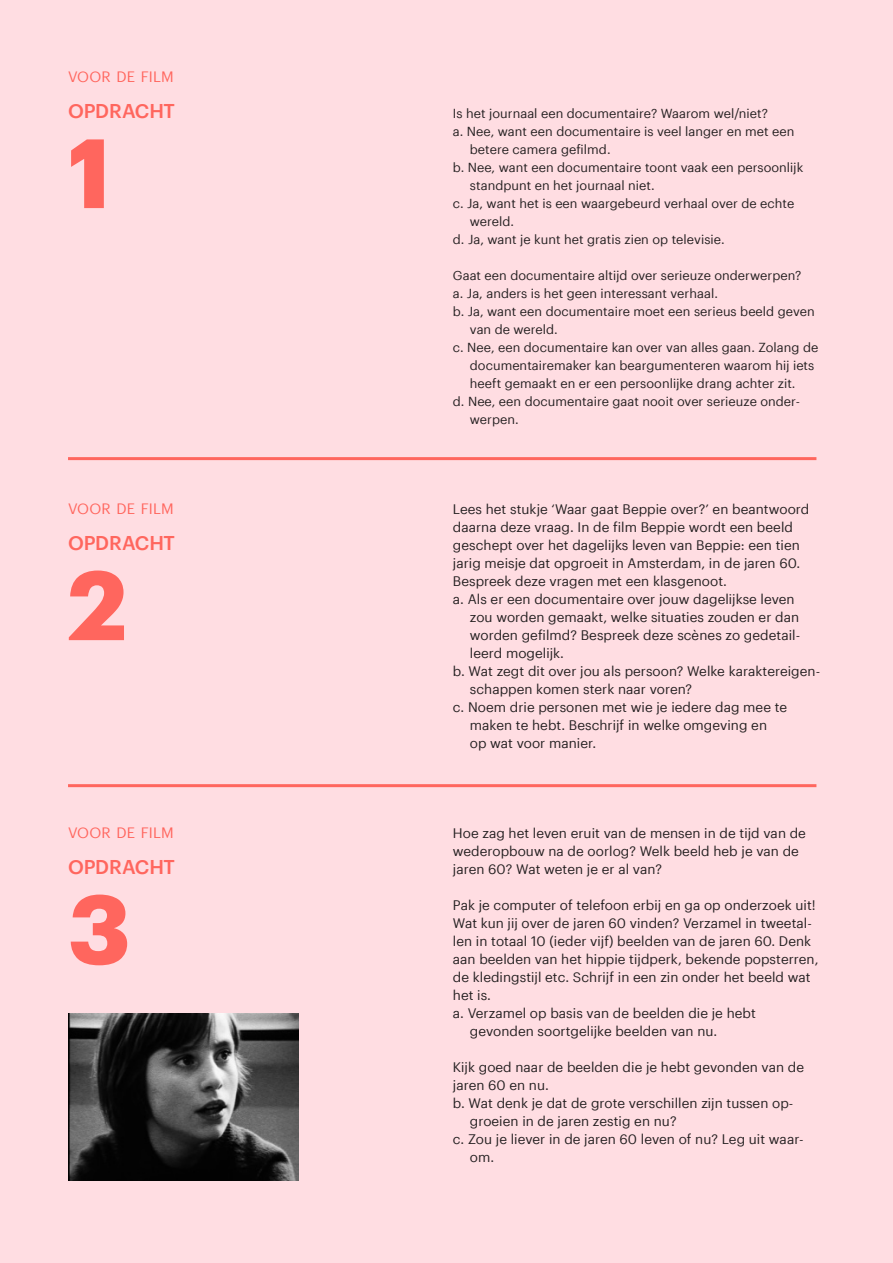
<style>
.page{position:relative;width:893px;height:1263px;background:#ffdde2}
.page>*{position:absolute;margin:0;border:0;box-sizing:border-box;transform-origin:0 0}
.t1{font:700 96px "Graphik App";color:#ff665e}
.t2{font:500 19.5px "Graphik App";letter-spacing:-.005em;color:#ff665e}
.t3{font:14.7px "Graphik App";letter-spacing:.005em;color:#ff665e}
.t4{font:13.5px/18px "Graphik App";letter-spacing:.005em;color:#231f20}
.t5{font:12.75px "Graphik App";letter-spacing:.005em;color:#231f20}
</style>
<div class="page">
<img style="left:68px;top:1013px;width:231px;height:167px">
<hr style="left:68px;top:784px;width:748px;height:3px;background:#ff665e">
<hr style="left:68px;top:457px;width:748px;height:3px;background:#ff665e">
<p class="t3" style="left:68px;top:66px;width:107px">VOOR DE FILM</p>
<h2 class="t2" style="left:68px;top:96px;width:108px">OPDRACHT</h2>
<h1 class="t1" style="left:68px;top:99px;width:45px">1</h1>
<p class="t3" style="left:68px;top:498px;width:107px">VOOR DE FILM</p>
<h2 class="t2" style="left:68px;top:528px;width:108px">OPDRACHT</h2>
<h1 class="t1" style="left:68px;top:531px;width:61px">2</h1>
<p class="t3" style="left:68px;top:822px;width:107px">VOOR DE FILM</p>
<h2 class="t2" style="left:68px;top:852px;width:108px">OPDRACHT</h2>
<h1 class="t1" style="left:68px;top:855px;width:64px">3</h1>
<p class="t5" style="left:453px;top:104px;width:317px">Is het journaal een documentaire? Waarom wel/niet?</p>
<p class="t5" style="left:453px;top:122px;width:343px">a. Nee, want een documentaire is veel langer en met een</p>
<p class="t5" style="left:470px;top:140px;width:142px">betere camera gefilmd.</p>
<p class="t5" style="left:453px;top:158px;width:352px">b. Nee, want een documentaire toont vaak een persoonlijk</p>
<p class="t5" style="left:470px;top:176px;width:186px">standpunt en het journaal niet.</p>
<p class="t5" style="left:453px;top:194px;width:343px">c. Ja, want het is een waargebeurd verhaal over de echte</p>
<p class="t5" style="left:470px;top:212px;width:46px">wereld.</p>
<p class="t5" style="left:453px;top:230px;width:273px">d. Ja, want je kunt het gratis zien op televisie.</p>
<p class="t5" style="left:453px;top:266px;width:350px">Gaat een documentaire altijd over serieuze onderwerpen?</p>
<p class="t5" style="left:453px;top:284px;width:267px">a. Ja, anders is het geen interessant verhaal.</p>
<p class="t5" style="left:453px;top:302px;width:363px">b. Ja, want een documentaire moet een serieus beeld geven</p>
<p class="t5" style="left:470px;top:320px;width:90px">van de wereld.</p>
<p class="t5" style="left:453px;top:338px;width:367px">c. Nee, een documentaire kan over van alles gaan. Zolang de</p>
<p class="t5" style="left:470px;top:356px;width:346px">documentairemaker kan beargumenteren waarom hij iets</p>
<p class="t5" style="left:470px;top:374px;width:327px">heeft gemaakt en er een persoonlijke drang achter zit.</p>
<p class="t5" style="left:453px;top:392px;width:349px">d. Nee, een documentaire gaat nooit over serieuze onder-</p>
<p class="t5" style="left:470px;top:410px;width:50px">werpen.</p>
<p class="t4" style="left:453px;top:499px;width:358px">Lees het stukje ‘Waar gaat Beppie over?’ en beantwoord daarna deze vraag. In de film Beppie wordt een beeld geschept over het dagelijks leven van Beppie: een tien jarig meisje dat opgroeit in Amsterdam, in de jaren 60.<br>Bespreek deze vragen met een klasgenoot.<br>a. Als er een documentaire over jouw dagelijkse leven</p>
<p class="t4" style="left:470px;top:607px;width:331px">zou worden gemaakt, welke situaties zouden er dan</p>
<p class="t4" style="left:470px;top:625px;width:332px">worden gefilmd? Bespreek deze scènes zo gedetail-</p>
<p class="t4" style="left:470px;top:643px;width:96px">leerd mogelijk.</p>
<p class="t4" style="left:453px;top:661px;width:369px">b. Wat zegt dit over jou als persoon? Welke karaktereigen-</p>
<p class="t4" style="left:470px;top:679px;width:224px">schappen komen sterk naar voren?</p>
<p class="t4" style="left:453px;top:697px;width:336px">c. Noem drie personen met wie je iedere dag mee te</p>
<p class="t4" style="left:470px;top:715px;width:299px">maken te hebt. Beschrijf in welke omgeving en</p>
<p class="t4" style="left:470px;top:733px;width:128px">op wat voor manier.</p>
<p class="t4" style="left:453px;top:823px;width:355px">Hoe zag het leven eruit van de mensen in de tijd van de wederopbouw na de oorlog? Welk beeld heb je van de jaren 60? Wat weten je er al van?</p>
<p class="t4" style="left:453px;top:895px;width:364px">Pak je computer of telefoon erbij en ga op onderzoek uit!</p>
<p class="t4" style="left:453px;top:913px;width:361px">Wat kun jij over de jaren 60 vinden? Verzamel in tweetal-</p>
<p class="t4" style="left:453px;top:931px;width:360px">len in totaal 10 (ieder vijf) beelden van de jaren 60. Denk</p>
<p class="t4" style="left:453px;top:949px;width:367px">aan beelden van het hippie tijdperk, bekende popsterren,</p>
<p class="t4" style="left:453px;top:967px;width:359px">de kledingstijl etc. Schrijf in een zin onder het beeld wat</p>
<p class="t4" style="left:453px;top:985px;width:40px">het is.</p>
<p class="t4" style="left:453px;top:1003px;width:305px">a. Verzamel op basis van de beelden die je hebt</p>
<p class="t4" style="left:470px;top:1021px;width:249px">gevonden soortgelijke beelden van nu.</p>
<p class="t4" style="left:453px;top:1057px;width:353px">Kijk goed naar de beelden die je hebt gevonden van de</p>
<p class="t4" style="left:453px;top:1075px;width:98px">jaren 60 en nu.</p>
<p class="t4" style="left:453px;top:1093px;width:342px">b. Wat denk je dat de grote verschillen zijn tussen op-</p>
<p class="t4" style="left:470px;top:1111px;width:208px">groeien in de jaren zestig en nu?</p>
<p class="t4" style="left:453px;top:1129px;width:352px">c. Zou je liever in de jaren 60 leven of nu? Leg uit waar-</p>
<p class="t4" style="left:470px;top:1147px;width:26px">om.</p>
</div>
